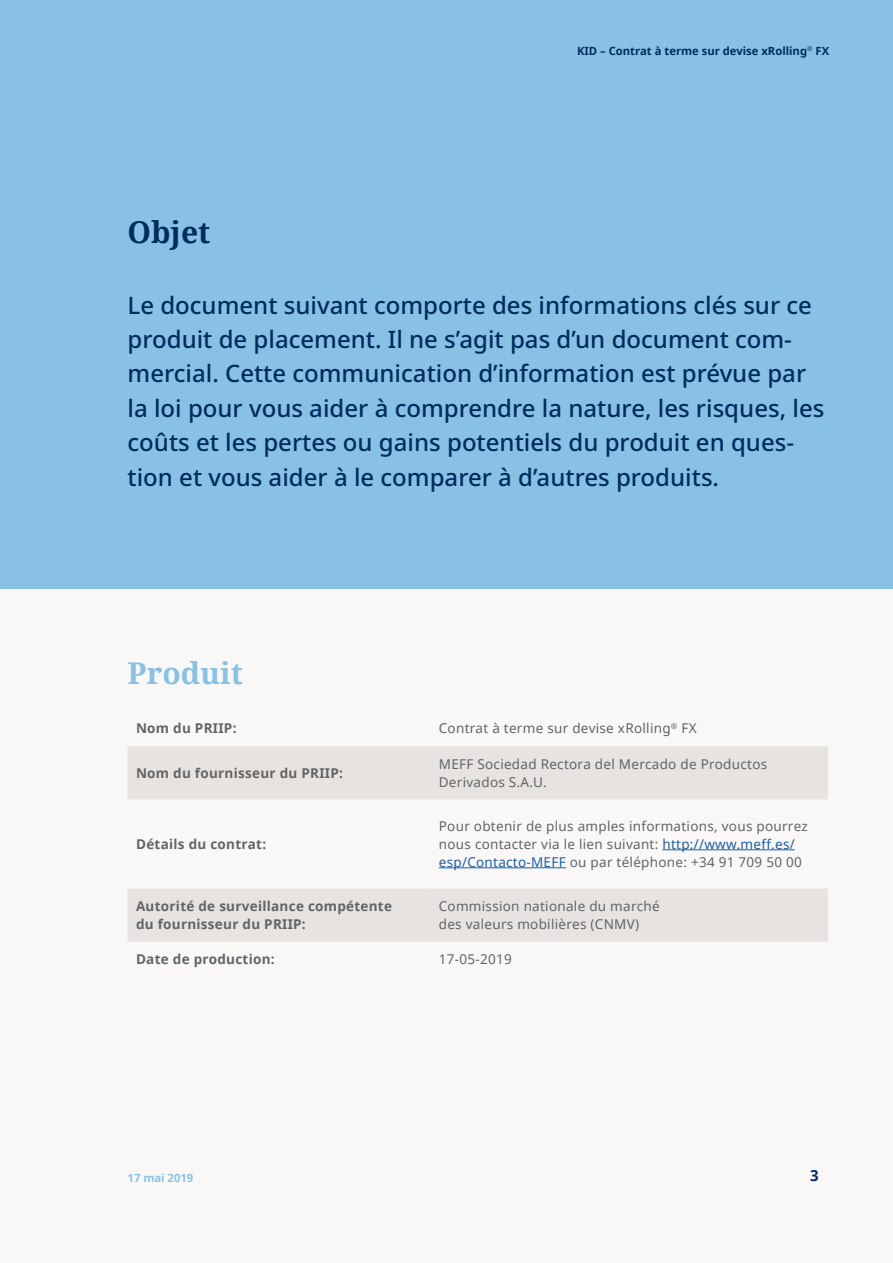
<style>
.page{position:relative;width:893px;height:1263px;background:#fff}
.page>*{position:absolute;margin:0;border:0;box-sizing:border-box;transform-origin:0 0}
.t1{font:700 30px "Noto Serif";color:#88c1e4}
.t2{font:700 30px "Noto Serif";color:#002c5f}
.t3{font:500 24px/34.5px "Noto Sans";color:#002c5f}
.t4{font:700 15px "Noto Sans";color:#002c5f}
.t5{font:13.5px/18px "Noto Sans";letter-spacing:.02em;color:#636466}
.t6{font:700 13.5px/18px "Noto Sans";letter-spacing:.02em;color:#636466}
.t7{font:700 11.25px "Noto Sans";color:#002c5f}
.t8{font:700 11.25px "Noto Sans";color:#88c1e4}
.s1{color:#215e9e}
</style>
<div class="page">
<div style="left:0;top:588px;width:893px;height:675px;background:#f9f8f6"></div>
<div style="left:0;top:0;width:893px;height:588px;background:#88c1e4"></div>
<svg style="left:128px;top:746px;width:302px;height:196px;fill:#e6e3e0"></svg>
<svg style="left:430px;top:746px;width:398px;height:196px;fill:#e6e3e0"></svg>
<hr style="left:662px;top:849px;width:133px;height:1px;background:#215e9e">
<hr style="left:439px;top:867px;width:127px;height:1px;background:#215e9e">
<p class="t2" style="left:128px;top:211px;width:84px">Objet</p>
<p class="t7" style="left:577px;top:43px;width:254px">KID – Contrat à terme sur devise xRolling<sup>®</sup> FX</p>
<p class="t3" style="left:128px;top:288px;width:698px">Le document suivant comporte des informations clés sur ce produit de placement. Il ne s’agit pas d’un document com&shy;mercial. Cette communication d’information est prévue par la loi pour vous aider à comprendre la nature, les risques, les coûts et les pertes ou gains potentiels du produit en ques&shy;tion et vous aider à le comparer à d’autres produits.</p>
<p class="t1" style="left:128px;top:652px;width:117px">Produit</p>
<p class="t6" style="left:136px;top:719px;width:102px">Nom du PRIIP:</p>
<p class="t5" style="left:439px;top:719px;width:259px">Contrat à terme sur devise xRolling<sup>®</sup> FX</p>
<p class="t6" style="left:136px;top:763px;width:208px">Nom du fournisseur du PRIIP:</p>
<p class="t5" style="left:439px;top:754px;width:330px">MEFF Sociedad Rectora del Mercado de Productos<br>Derivados S.A.U.</p>
<p class="t6" style="left:136px;top:834px;width:132px">Détails du contrat:</p>
<p class="t5" style="left:439px;top:816px;width:370px">Pour obtenir de plus amples informations, vous pourrez nous contacter via le lien suivant: <span class="s1">http://www.meff.es/ esp/Contacto-MEFF</span> ou par téléphone: +34 91 709 50 00</p>
<p class="t6" style="left:136px;top:897px;width:258px">Autorité de surveillance compétente du fournisseur du PRIIP:</p>
<p class="t5" style="left:439px;top:897px;width:222px">Commission nationale du marché des valeurs mobilières (CNMV)</p>
<p class="t6" style="left:136px;top:950px;width:140px">Date de production:</p>
<p class="t5" style="left:439px;top:950px;width:74px">17-05-2019</p>
<p class="t8" style="left:128px;top:1170px;width:67px">17 mai 2019</p>
<p class="t4" style="left:810px;top:1165px;width:10px">3</p>
</div>
